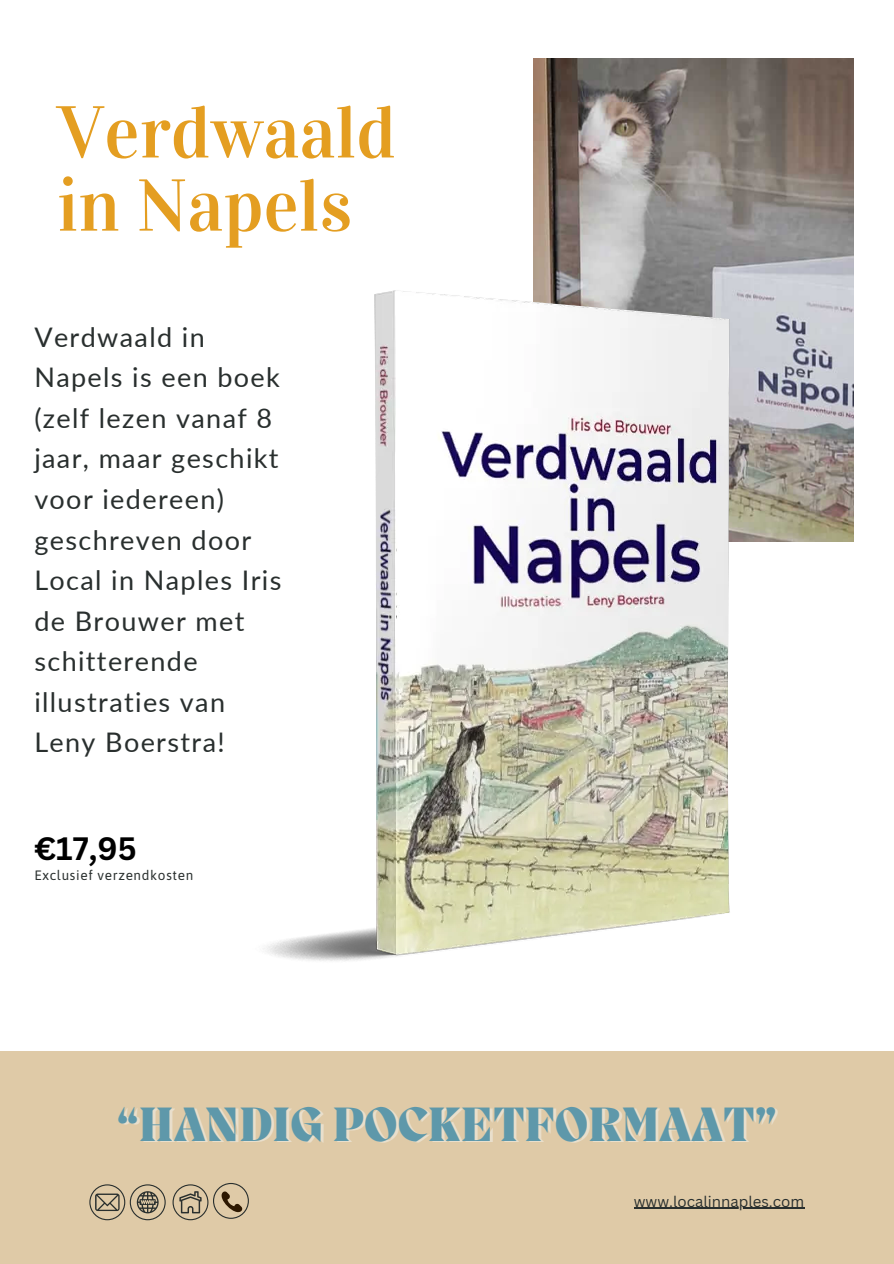
<style>
.page{position:relative;width:894px;height:1264px;background:#fff}
.page>*{position:absolute;margin:0;border:0;box-sizing:border-box;transform-origin:0 0}
.t1{font:73.5px/73.2px "Vidaloka";color:#e49e21}
.t2{font:800 49.5px "Migra";color:#5e98aa}
.t3{font:700 31.5px "Canva Sans";color:#000}
.t4{font:27px/40.5px "Lato";letter-spacing:.05em;color:#292f2e}
.t5{font:15px "Canva Sans";color:#292f2e}
.t6{font:13.5px "Asap";letter-spacing:.05em;color:#292f2e}
.s1{color:rgb(242 241 235/.55)}
</style>
<div class="page">
<img style="left:533px;top:58px;width:320px;height:483px">
<div style="left:0;top:1051px;width:893px;height:212px;background:#dfcaa7"></div>
<svg style="left:89px;top:1184px;width:77px;height:36px"></svg>
<svg style="left:172px;top:1183px;width:77px;height:37px"></svg>
<hr style="left:633px;top:1207px;width:171px;height:1px;background:#292f2e">
<img style="left:263px;top:280px;width:488px;height:681px">
<h1 class="t1" style="left:57px;top:96px;width:340px">Verdwaald in Napels</h1>
<p class="t4" style="left:34px;top:316px;width:248px">Verdwaald in<br>Napels is een boek (zelf lezen vanaf 8 jaar, maar geschikt voor iedereen) geschreven door<br>Local in Naples Iris de Brouwer met schitterende illustraties van<br>Leny Boerstra!</p>
<p class="t3" style="left:34px;top:826px;width:104px">€17,95</p>
<p class="t6" style="left:34px;top:867px;width:161px">Exclusief verzendkosten</p>
<h2 class="t2" style="left:116px;top:1100px;width:664px">“HANDIG POCKETFORMAAT<span class="s1">”</span></h2>
<p class="t5" style="left:633px;top:1190px;width:172px">www.localinnaples.com</p>
</div>
